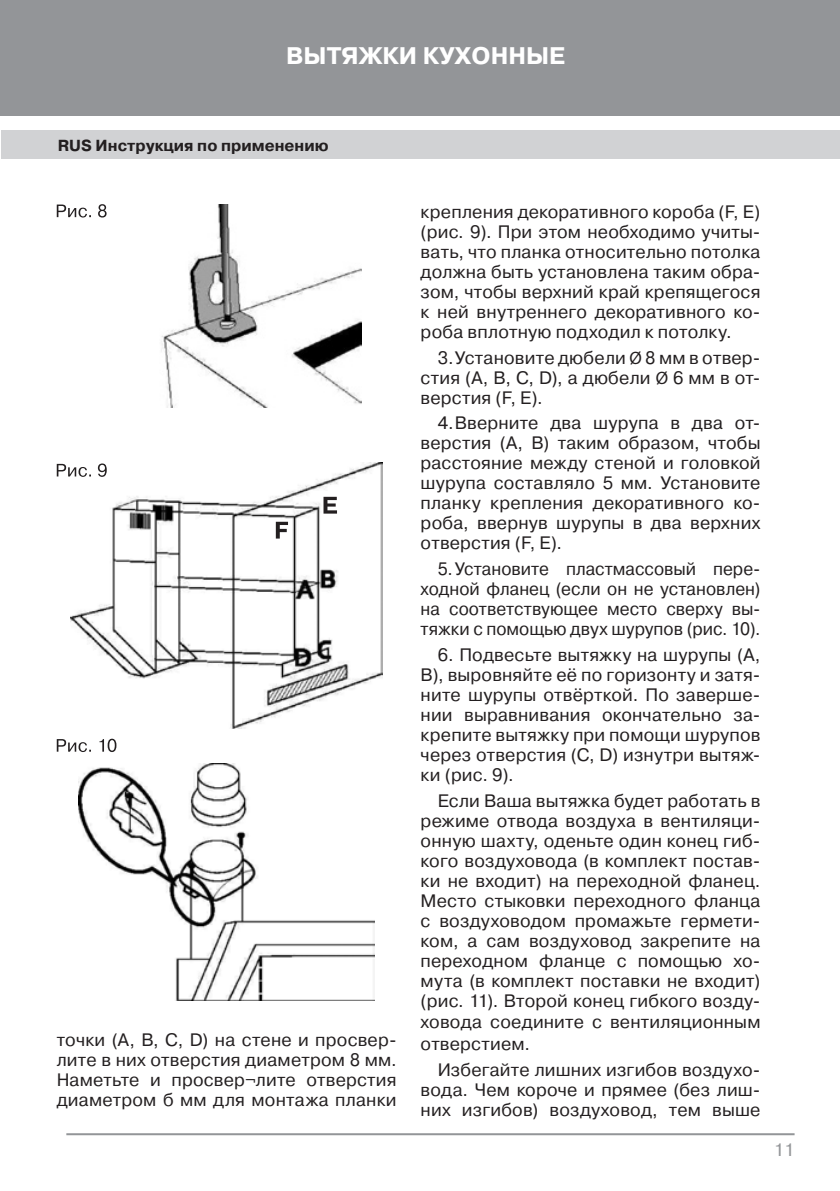
<style>
.page{position:relative;width:840px;height:1191px;background:#fff}
.page>*{position:absolute;margin:0;border:0;box-sizing:border-box;transform-origin:0 0}
.t1{font:700 24px "Pragmatica C";color:#fff}
.Based_abzac{font:18px/20px "Pragmatica C";letter-spacing:.01em;color:#231f20;text-align:justify}
.Based_abzac-2{font:18px/20px "Pragmatica C";letter-spacing:.01em;color:#231f20;text-align:justify;scale:.96 1}
.t2{font:18px "Pragmatica C";color:#939598}
.t3{font:700 16px "Pragmatica C";color:#231f20}
.s1{font-family:"Myriad Pro"}
</style>
<div class="page">
<div style="left:0;top:0;width:839px;height:116px;background:#939598"></div>
<div style="left:1px;top:130px;width:838px;height:29px;background:#d1d2d4"></div>
<hr style="left:66px;top:1133px;width:728px;height:2px;background:#939598">
<img style="left:100px;top:204px;width:261px;height:203px">
<img style="left:71px;top:462px;width:311px;height:266px">
<img style="left:79px;top:764px;width:295px;height:236px">
<svg style="left:57px;top:204px;width:49px;height:13px"></svg>
<svg style="left:57px;top:463px;width:50px;height:14px"></svg>
<svg style="left:57px;top:738px;width:59px;height:14px"></svg>
<svg style="left:276px;top:522px;width:12px;height:16px"></svg>
<svg style="left:323px;top:497px;width:14px;height:16px"></svg>
<h1 class="t1" style="left:286px;top:42px;width:280px">ВЫТЯЖКИ КУХОННЫЕ</h1>
<p class="t3" style="left:58px;top:136px;width:272px">RUS Инструкция по применению</p>
<p class="Based_abzac" style="left:57px;top:1030px;width:341px">точки (А, В, С, D) на стене и просвер&shy;лите в них отверстия диаметром 8 мм.<br>Наметьте и просвер¬лите отверстия диаметром б мм для монтажа планки</p>
<p class="Based_abzac" style="left:420px;top:202px;width:341px">крепления декоративного короба (F, Е) (рис. 9). При этом необходимо учиты&shy;вать, что планка относительно потолка должна быть установлена таким обра&shy;зом, чтобы верхний край крепящегося к ней внутреннего декоративного ко&shy;роба вплотную подходил к потолку.</p>
<p class="Based_abzac" style="left:420px;top:347px;width:341px;text-indent:17px">3.Установите дюбели <span class="s1">Ø</span> 8 мм в отвер&shy;стия (А, В, С, D), а дюбели <span class="s1">Ø</span> 6 мм в от&shy;верстия (F, E).</p>
<p class="Based_abzac" style="left:420px;top:413px;width:341px;text-indent:17px">4.Вверните два шурупа в два от&shy;верстия (А, В) таким образом, чтобы расстояние между стеной и головкой шурупа составляло 5 мм. Установите планку крепления декоративного ко&shy;роба, ввернув шурупы в два верхних отверстия (F, E).</p>
<p class="Based_abzac-2" style="left:420px;top:559px;width:355px;text-indent:17px">5.Установите пластмассовый пере&shy;ходной фланец (если он не установлен) на соответствующее место сверху вы&shy;тяжки с помощью двух шурупов (рис. 10).</p>
<p class="Based_abzac" style="left:420px;top:644px;width:341px;text-indent:17px">6. Подвесьте вытяжку на шурупы (А, В), выровняйте её по горизонту и затя&shy;ните шурупы отвёрткой. По заверше&shy;нии выравнивания окончательно за&shy;крепите вытяжку при помощи шурупов через отверстия (С, D) изнутри вытяж&shy;ки (рис. 9).</p>
<p class="Based_abzac" style="left:420px;top:790px;width:341px;text-indent:17px">Если Ваша вытяжка будет работать в режиме отвода воздуха в вентиляци&shy;онную шахту, оденьте один конец гиб&shy;кого воздуховода (в комплект постав&shy;ки не входит) на переходной фланец.<br>Место стыковки переходного фланца с воздуховодом промажьте гермети&shy;ком, а сам воздуховод закрепите на переходном фланце с помощью хо&shy;мута (в комплект поставки не входит) (рис. 11). Второй конец гибкого возду&shy;ховода соедините с вентиляционным отверстием.</p>
<p class="Based_abzac" style="left:420px;top:1059px;width:341px;text-indent:17px">Избегайте лишних изгибов воздухо&shy;вода. Чем короче и прямее (без лиш&shy;них изгибов) воздуховод, тем выше</p>
<p class="t2" style="left:773px;top:1139px;width:22px">11</p>
</div>
